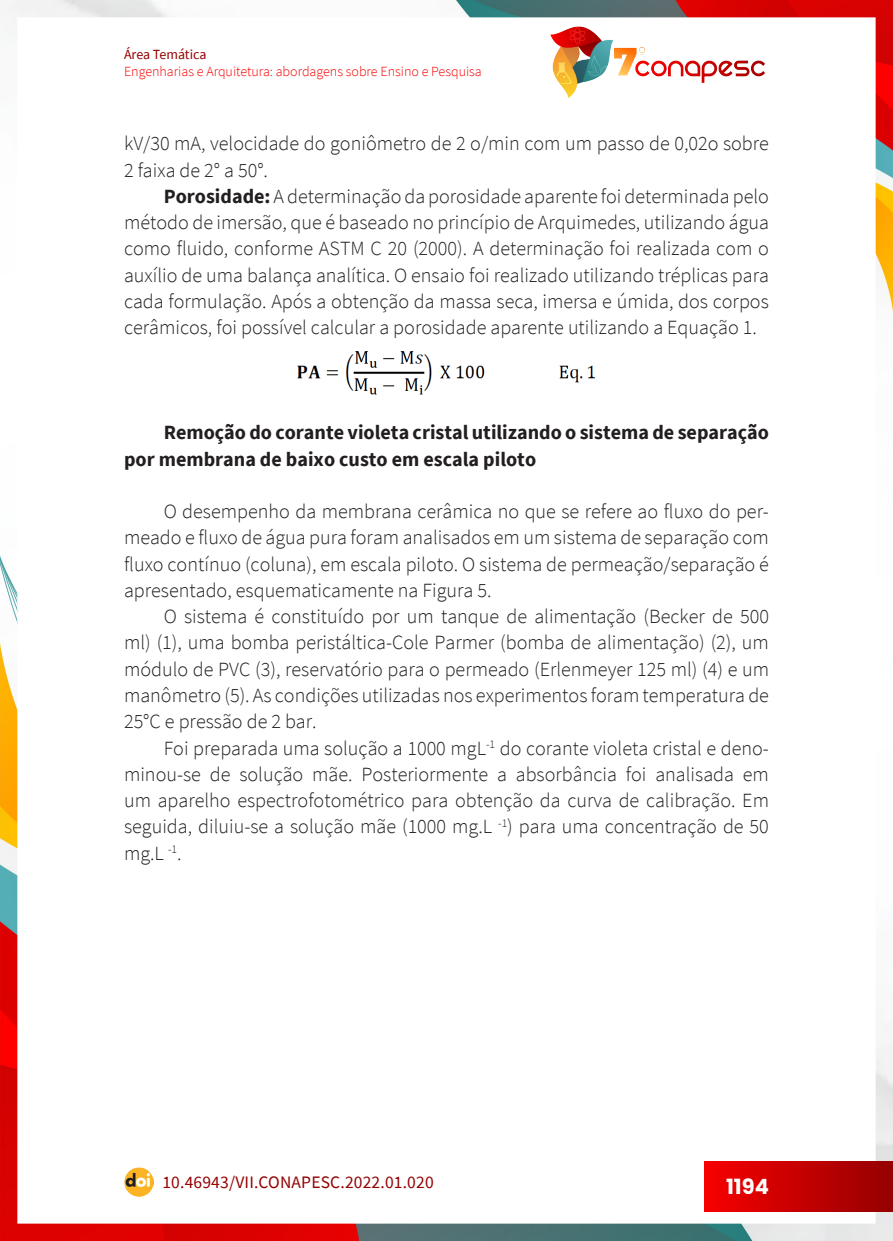
<style>
.page{position:relative;width:893px;height:1241px;background:#fff}
.page>*{position:absolute;margin:0;border:0;box-sizing:border-box;transform-origin:0 0}
.t1{font:700 21px "Poppins";color:#fff}
._7_CORPO{font:300 20.12px/26.2px "Source Sans Pro";color:#231f20;text-align:justify}
._7_CORPO-2{font:700 20.12px/26.2px "Source Sans Pro";color:#231f20}
.t2{font:17.5px "Source Sans Pro";letter-spacing:.01em;color:#940000}
.t3{font:300 14px "Source Sans Pro";color:#f80000}
.t4{font:14px "Source Sans Pro";letter-spacing:-.005em;color:#940000}
.s1{font-weight:700}
</style>
<div class="page">
<img style="left:0;top:0;width:893px;height:1240px">
<div style="left:17px;top:17px;width:859px;height:1206px;background:#fff"></div>
<img style="left:124px;top:1167px;width:30px;height:29px">
<div style="left:704px;top:1161px;width:189px;height:49px;background:linear-gradient(to right,#f80000,#950000)"></div>
<img style="left:550px;top:26px;width:215px;height:72px">
<img style="left:297px;top:351px;width:299px;height:44px">
<p class="t4" style="left:124px;top:45px;width:84px">Área Temática</p>
<p class="t3" style="left:124px;top:62px;width:359px">Engenharias e Arquitetura: abordagens sobre Ensino e Pesquisa</p>
<p class="_7_CORPO" style="left:124px;top:130px;width:646px">kV/30 mA, velocidade do goniômetro de 2 o/min com um passo de 0,02o sobre<br>2 faixa de 2° a 50°.</p>
<p class="_7_CORPO" style="left:124px;top:183px;width:646px;text-indent:40px"><span class="s1">Porosidade:</span> A determinação da porosidade aparente foi determinada pelo método de imersão, que é baseado no princípio de Arquimedes, utilizando água como fluido, conforme ASTM C 20 (2000). A determinação foi realizada com o auxílio de uma balança analítica. O ensaio foi realizado utilizando tréplicas para cada formulação. Após a obtenção da massa seca, imersa e úmida, dos corpos cerâmicos, foi possível calcular a porosidade aparente utilizando a Equação 1.</p>
<p class="_7_CORPO-2" style="left:124px;top:419px;width:646px;text-indent:40px">Remoção do corante violeta cristal utilizando o sistema de separação por membrana de baixo custo em escala piloto</p>
<p class="_7_CORPO" style="left:124px;top:498px;width:646px;text-indent:40px">O desempenho da membrana cerâmica no que se refere ao fluxo do per&shy;meado e fluxo de água pura foram analisados em um sistema de separação com fluxo contínuo (coluna), em escala piloto. O sistema de permeação/separação é apresentado, esquematicamente na Figura 5.</p>
<p class="_7_CORPO" style="left:124px;top:603px;width:646px;text-indent:40px">O sistema é constituído por um tanque de alimentação (Becker de 500 ml) (1), uma bomba peristáltica-Cole Parmer (bomba de alimentação) (2), um módulo de PVC (3), reservatório para o permeado (Erlenmeyer 125 ml) (4) e um manômetro (5). As condições utilizadas nos experimentos foram temperatura de 25°C e pressão de 2 bar.</p>
<p class="_7_CORPO" style="left:124px;top:734px;width:646px;text-indent:40px">Foi preparada uma solução a 1000 mgL<sup>-1</sup> do corante violeta cristal e deno&shy;minou-se de solução mãe. Posteriormente a absorbância foi analisada em um aparelho espectrofotométrico para obtenção da curva de calibração. Em seguida, diluiu-se a solução mãe (1000 mg.L <sup>-1</sup>) para uma concentração de 50 mg.L <sup>-1</sup>.</p>
<p class="t2" style="left:162px;top:1170px;width:273px">10.46943/VII.CONAPESC.2022.01.020</p>
<p class="t1" style="left:726px;top:1173px;width:44px">1194</p>
</div>
